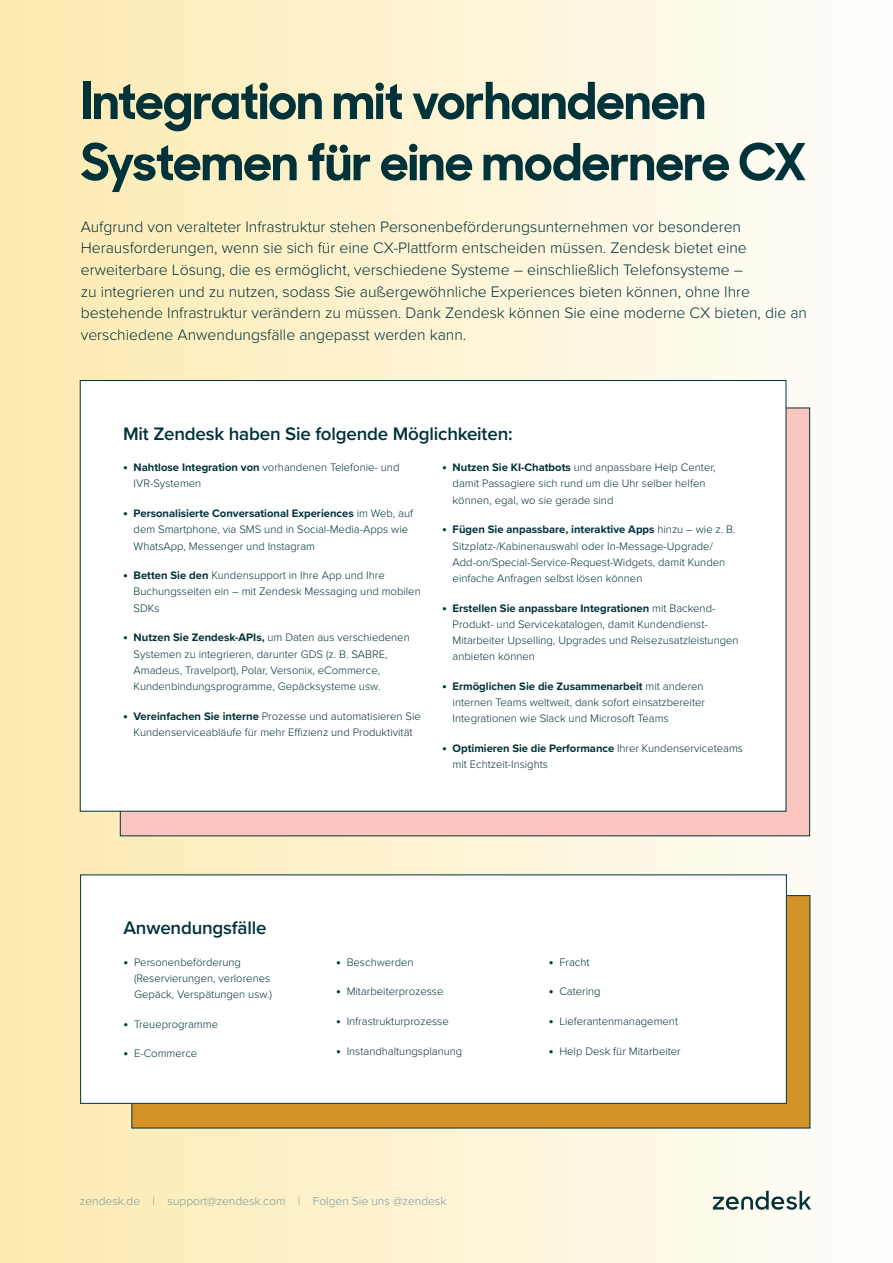
<style>
.page{position:relative;width:893px;height:1263px;background:#fff}
.page>*{position:absolute;margin:0;border:0;box-sizing:border-box;transform-origin:0 0}
.t1{font:700 51px/61.2px "Sharp Sans No 1";letter-spacing:-.01em;color:#003239}
.t2{font:600 18.75px "Proxima Nova";letter-spacing:-.01em;color:#003239}
.Large_Text_Block{font:300 15.75px/21.6px "Proxima Nova";color:#003239}
.t3{font:300 12px "Proxima Nova";color:#779ea1}
.t4{font:300 11.25px/16.2px "Proxima Nova";color:#003239}
.s1{font-weight:700;font-size:13.5px}
.s2{font-weight:700}
</style>
<div class="page">
<div style="left:0;top:0;width:893px;height:1263px;background:linear-gradient(to right,#fceaaf,#fdfdfb)"></div>
<div style="left:120px;top:408px;width:690px;height:428px;background:#fac6bf;border:1px solid #003239"></div>
<div style="left:131px;top:895px;width:679px;height:233px;background:#d49328"></div>
<img style="left:713px;top:1190px;width:98px;height:20px">
<div style="left:80px;top:380px;width:706px;height:431px;background:#fff"></div>
<div style="left:81px;top:875px;width:705px;height:228px;background:#fff"></div>
<div style="left:80px;top:874px;width:707px;height:230px;border:1px solid #003239"></div>
<h2 class="t1" style="left:81px;top:65px;width:727px">Integration mit vorhandenen<br>Systemen für eine modernere CX</h2>
<p class="Large_Text_Block" style="left:81px;top:215px;width:728px">Aufgrund von veralteter Infrastruktur stehen Personenbeförderungsunternehmen vor besonderen Herausforderungen, wenn sie sich für eine CX-Plattform entscheiden müssen. Zendesk bietet eine erweiterbare Lösung, die es ermöglicht, verschiedene Systeme – einschließlich Telefonsysteme –<br>zu integrieren und zu nutzen, sodass Sie außergewöhnliche Experiences bieten können, ohne Ihre bestehende Infrastruktur verändern zu müssen. Dank Zendesk können Sie eine moderne CX bieten, die an verschiedene Anwendungsfälle angepasst werden kann.</p>
<h4 class="t2" style="left:123px;top:420px;width:391px">Mit Zendesk haben Sie folgende Möglichkeiten:</h4>
<p class="t4" style="left:134px;top:459px;width:267px;text-indent:-10px"><span class="s1">•</span> <span class="s2">Nahtlose Integration von</span> vorhandenen Telefonie- und<br>IVR-Systemen</p>
<p class="t4" style="left:134px;top:505px;width:281px;text-indent:-10px"><span class="s1">•</span> <span class="s2">Personalisierte Conversational Experiences</span> im Web, auf dem Smartphone, via SMS und in Social-Media-Apps wie<br>WhatsApp, Messenger und Instagram</p>
<p class="t4" style="left:134px;top:567px;width:289px;text-indent:-10px"><span class="s1">•</span> <span class="s2">Betten Sie den</span> Kundensupport in Ihre App und Ihre<br>Buchungsseiten ein – mit Zendesk Messaging und mobilen<br>SDKs</p>
<p class="t4" style="left:134px;top:629px;width:278px;text-indent:-10px"><span class="s1">•</span> <span class="s2">Nutzen Sie Zendesk-APIs,</span> um Daten aus verschiedenen Systemen zu integrieren, darunter GDS (z. B. SABRE, Amadeus, Travelport), Polar, Versonix, eCommerce, Kundenbindungsprogramme, Gepäcksysteme usw.</p>
<p class="t4" style="left:123px;top:707px;width:299px;text-align:center"><span class="s1">•</span> <span class="s2">Vereinfachen Sie interne</span> Prozesse und automatisieren Sie<br>Kundenserviceabläufe für mehr Effizienz und Produktivität</p>
<p class="t4" style="left:453px;top:459px;width:264px;text-indent:-10px"><span class="s1">•</span> <span class="s2">Nutzen Sie KI-Chatbots</span> und anpassbare Help Center, damit Passagiere sich rund um die Uhr selber helfen können, egal, wo sie gerade sind</p>
<p class="t4" style="left:453px;top:521px;width:285px;text-indent:-10px"><span class="s1">•</span> <span class="s2">Fügen Sie anpassbare, interaktive Apps</span> hinzu – wie z. B.<br>Sitzplatz-/Kabinenauswahl oder In-Message-Upgrade/ Add-on/Special-Service-Request-Widgets, damit Kunden einfache Anfragen selbst lösen können</p>
<p class="t4" style="left:453px;top:599px;width:287px;text-indent:-10px"><span class="s1">•</span> <span class="s2">Erstellen Sie anpassbare Integrationen</span> mit Backend-Produkt- und Servicekatalogen, damit Kundendienst-Mitarbeiter Upselling, Upgrades und Reisezusatzleistungen anbieten können</p>
<p class="t4" style="left:453px;top:677px;width:254px;text-indent:-10px"><span class="s1">•</span> <span class="s2">Ermöglichen Sie die Zusammenarbeit</span> mit anderen internen Teams weltweit, dank sofort einsatzbereiter<br>Integrationen wie Slack und Microsoft Teams</p>
<p class="t4" style="left:453px;top:740px;width:292px;text-indent:-10px"><span class="s1">•</span> <span class="s2">Optimieren Sie die Performance</span> Ihrer Kundenserviceteams mit Echtzeit-Insights</p>
<h4 class="t2" style="left:124px;top:914px;width:145px">Anwendungsfälle</h4>
<p class="t4" style="left:134px;top:953px;width:140px;text-indent:-10px"><span class="s1">•</span> Personenbeförderung (Reservierungen, verlorenes<br>Gepäck, Verspätungen usw.)</p>
<p class="t4" style="left:124px;top:1015px;width:96px"><span class="s1">•</span> Treueprogramme</p>
<p class="t4" style="left:124px;top:1045px;width:75px"><span class="s1">•</span> E-Commerce</p>
<p class="t4" style="left:336px;top:953px;width:79px"><span class="s1">•</span> Beschwerden</p>
<p class="t4" style="left:336px;top:983px;width:109px"><span class="s1">•</span> Mitarbeiterprozesse</p>
<p class="t4" style="left:336px;top:1012px;width:114px"><span class="s1">•</span> Infrastrukturprozesse</p>
<p class="t4" style="left:336px;top:1042px;width:128px"><span class="s1">•</span> Instandhaltungsplanung</p>
<p class="t3" style="left:80px;top:1192px;width:368px">zendesk.de | support@zendesk.com | Folgen Sie uns @zendesk</p>
<p class="t4" style="left:549px;top:953px;width:42px"><span class="s1">•</span> Fracht</p>
<p class="t4" style="left:549px;top:983px;width:53px"><span class="s1">•</span> Catering</p>
<p class="t4" style="left:549px;top:1012px;width:131px"><span class="s1">•</span> Lieferantenmanagement</p>
<p class="t4" style="left:549px;top:1042px;width:134px"><span class="s1">•</span> Help Desk für Mitarbeiter</p>
</div>
